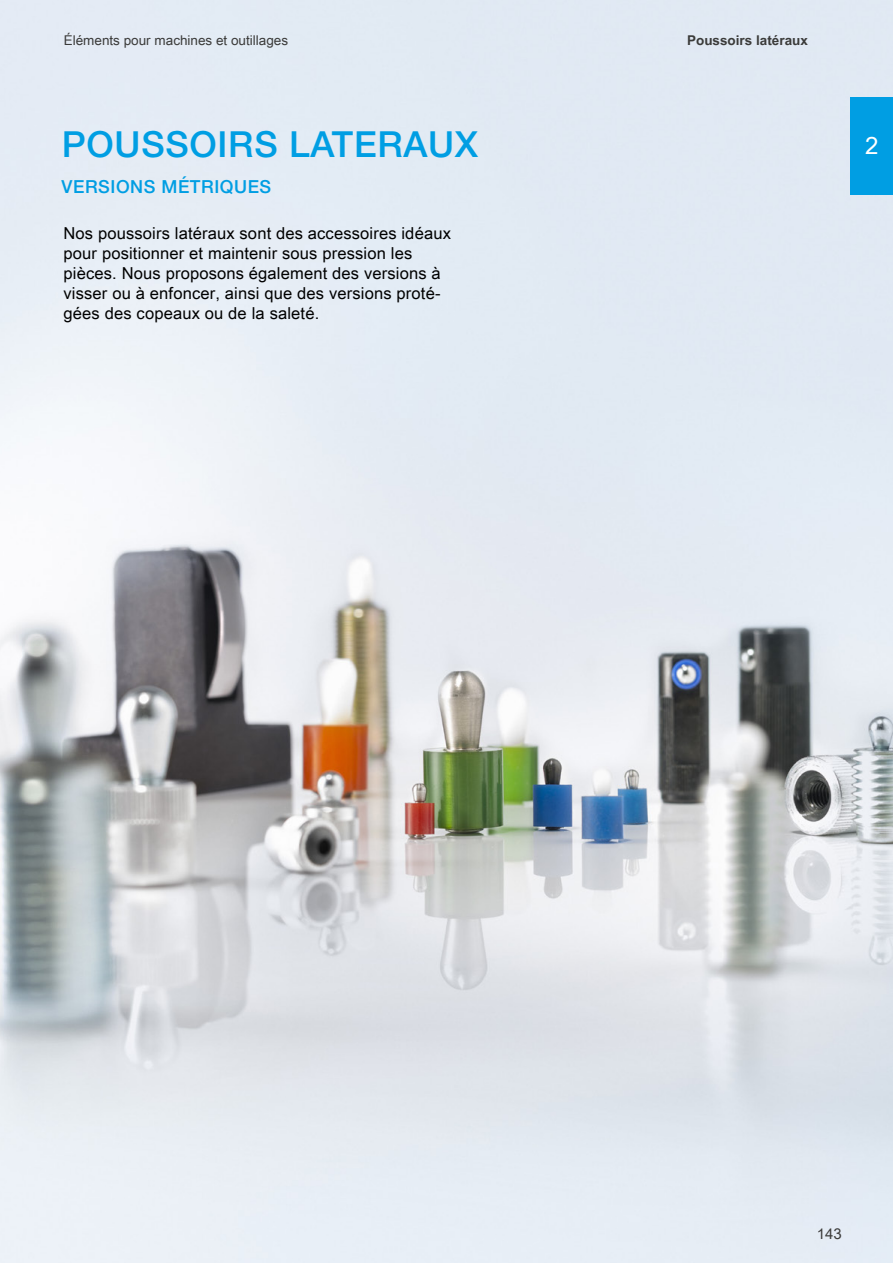
<style>
.page{position:relative;width:893px;height:1263px;background:#fff}
.page>*{position:absolute;margin:0;border:0;box-sizing:border-box;transform-origin:0 0}
.t1{font:500 36px "Helvetica Neue LT Std";letter-spacing:.02em;color:#009ee3}
.t2{font:24px "Arial Unicode MS";color:#fff}
.t3{font:500 18px "Helvetica Neue LT Std";letter-spacing:.03em;color:#009ee3}
.t4{font:16.5px/19.8px "Arial Unicode MS";letter-spacing:.01em;color:#000}
.t5{font:15px "Arial Unicode MS";color:#3b3b3a}
.t6{font:13.5px "Arial Unicode MS";color:#3b3b3a}
.t7{font:700 13.5px "Arial Unicode MS";color:#3b3b3a}
</style>
<div class="page">
<img style="left:0;top:0;width:893px;height:1263px">
<div style="left:850px;top:97px;width:43px;height:97px;background:#009ee3"></div>
<p class="t6" style="left:64px;top:30px;width:226px">Éléments pour machines et outillages</p>
<p class="t7" style="left:687px;top:30px;width:122px">Poussoirs latéraux</p>
<h1 class="t1" style="left:62px;top:123px;width:418px">POUSSOIRS LATERAUX</h1>
<p class="t3" style="left:62px;top:176px;width:211px">VERSIONS MÉTRIQUES</p>
<p class="t4" style="left:64px;top:223px;width:389px">Nos poussoirs latéraux sont des accessoires idéaux pour positionner et maintenir sous pression les pièces. Nous proposons également des versions à visser ou à enfoncer, ainsi que des versions proté&shy;gées des copeaux ou de la saleté.</p>
<h2 class="t2" style="left:865px;top:128px;width:15px">2</h2>
<p class="t5" style="left:817px;top:1223px;width:27px">143</p>
</div>
